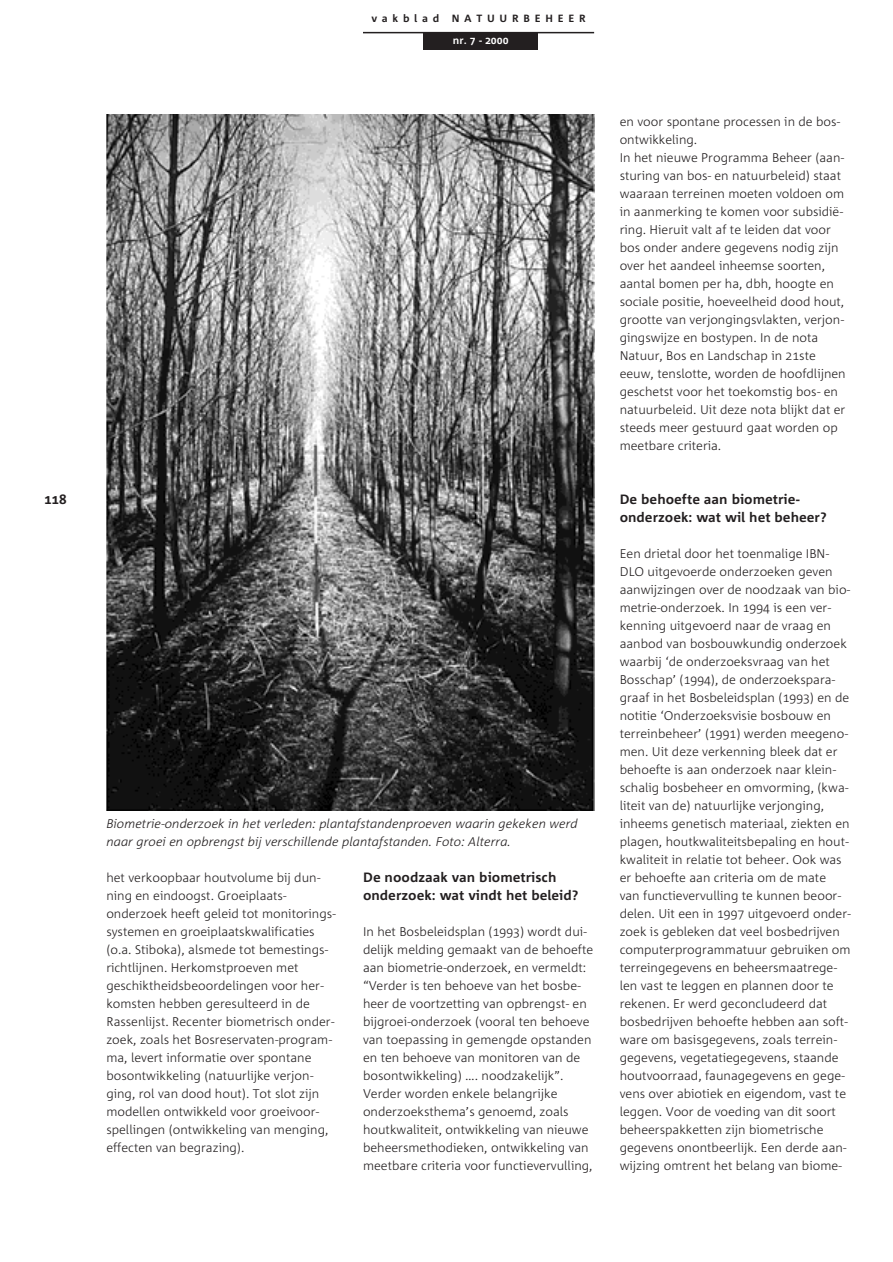
<style>
.page{position:relative;width:893px;height:1262px;background:#fff}
.page>*{position:absolute;margin:0;border:0;box-sizing:border-box;transform-origin:0 0}
.t1{font:13.5px/18px "Agrofont Vet";color:#231f20}
.t2{font:12.6px/18px "Agrofont Mager";color:#231f20}
.t3{font:12.6px/18px "Agrofont Mager Cursief";color:#231f20}
.t4{font:10.5px "Agrofont Vet";letter-spacing:.445em;color:#231f20}
.t5{font:10.5px "Agrofont Vet";color:#fff}
</style>
<div class="page">
<hr style="left:363px;top:32px;width:231px;height:1px;background:#231f20">
<div style="left:423px;top:33px;width:115px;height:17px;background:#231f20"></div>
<img style="left:106px;top:115px;width:488px;height:695px">
<p class="t1" style="left:44px;top:492px;width:24px">118</p>
<p class="t4" style="left:371px;top:15px;width:216px">vakblad NATUURBEHEER</p>
<p class="t5" style="left:453px;top:37px;width:57px">nr. 7 - 2000</p>
<p class="t3" style="left:106px;top:816px;width:473px">Biometrie-onderzoek in het verleden: plantafstandenproeven waarin gekeken werd naar groei en opbrengst bij verschillende plantafstanden. Foto: Alterra.</p>
<p class="t2" style="left:106px;top:870px;width:231px">het verkoopbaar houtvolume bij dun&shy;ning en eindoogst. Groeiplaats&shy;onderzoek heeft geleid tot monitorings&shy;systemen en groeiplaatskwalificaties (o.a. Stiboka), alsmede tot bemestings&shy;richtlijnen. Herkomstproeven met geschiktheidsbeoordelingen voor her&shy;komsten hebben geresulteerd in de Rassenlijst. Recenter biometrisch onder&shy;zoek, zoals het Bosreservaten-program&shy;ma, levert informatie over spontane bosontwikkeling (natuurlijke verjon&shy;ging, rol van dood hout). Tot slot zijn modellen ontwikkeld voor groeivoor&shy;spellingen (ontwikkeling van menging, effecten van begrazing).</p>
<p class="t1" style="left:363px;top:870px;width:217px">De noodzaak van biometrisch onderzoek: wat vindt het beleid?</p>
<p class="t2" style="left:363px;top:924px;width:232px">In het Bosbeleidsplan (1993) wordt dui&shy;delijk melding gemaakt van de behoefte aan biometrie-onderzoek, en vermeldt: “Verder is ten behoeve van het bosbe&shy;heer de voortzetting van opbrengst- en bijgroei-onderzoek (vooral ten behoeve van toepassing in gemengde opstanden en ten behoeve van monitoren van de bosontwikkeling) …. noodzakelijk”.<br>Verder worden enkele belangrijke onderzoeksthema’s genoemd, zoals houtkwaliteit, ontwikkeling van nieuwe beheersmethodieken, ontwikkeling van meetbare criteria voor functievervulling,</p>
<p class="t2" style="left:619px;top:114px;width:227px">en voor spontane processen in de bos&shy;ontwikkeling.<br>In het nieuwe Programma Beheer (aan&shy;sturing van bos- en natuurbeleid) staat waaraan terreinen moeten voldoen om in aanmerking te komen voor subsidië&shy;ring. Hieruit valt af te leiden dat voor bos onder andere gegevens nodig zijn over het aandeel inheemse soorten, aantal bomen per ha, dbh, hoogte en sociale positie, hoeveelheid dood hout, grootte van verjongingsvlakten, verjon&shy;gingswijze en bostypen. In de nota Natuur, Bos en Landschap in 21ste eeuw, tenslotte, worden de hoofdlijnen geschetst voor het toekomstig bos- en natuurbeleid. Uit deze nota blijkt dat er steeds meer gestuurd gaat worden op meetbare criteria.</p>
<p class="t1" style="left:619px;top:492px;width:208px">De behoefte aan biometrie&shy;onderzoek: wat wil het beheer?</p>
<p class="t2" style="left:619px;top:546px;width:233px">Een drietal door het toenmalige IBN-DLO uitgevoerde onderzoeken geven aanwijzingen over de noodzaak van bio&shy;metrie-onderzoek. In 1994 is een ver&shy;kenning uitgevoerd naar de vraag en aanbod van bosbouwkundig onderzoek waarbij ‘de onderzoeksvraag van het Bosschap’ (1994), de onderzoekspara&shy;graaf in het Bosbeleidsplan (1993) en de notitie ‘Onderzoeksvisie bosbouw en terreinbeheer’ (1991) werden meegeno&shy;men. Uit deze verkenning bleek dat er behoefte is aan onderzoek naar klein&shy;schalig bosbeheer en omvorming, (kwa&shy;liteit van de) natuurlijke verjonging, inheems genetisch materiaal, ziekten en plagen, houtkwaliteitsbepaling en hout&shy;kwaliteit in relatie tot beheer. Ook was er behoefte aan criteria om de mate<br>van functievervulling te kunnen beoor&shy;delen. Uit een in 1997 uitgevoerd onder&shy;zoek is gebleken dat veel bosbedrijven computerprogrammatuur gebruiken om terreingegevens en beheersmaatrege&shy;len vast te leggen en plannen door te rekenen. Er werd geconcludeerd dat bosbedrijven behoefte hebben aan soft&shy;ware om basisgegevens, zoals terrein&shy;gegevens, vegetatiegegevens, staande houtvoorraad, faunagegevens en gege&shy;vens over abiotiek en eigendom, vast te leggen. Voor de voeding van dit soort beheerspakketten zijn biometrische gegevens onontbeerlijk. Een derde aan&shy;wijzing omtrent het belang van biome-</p>
</div>
